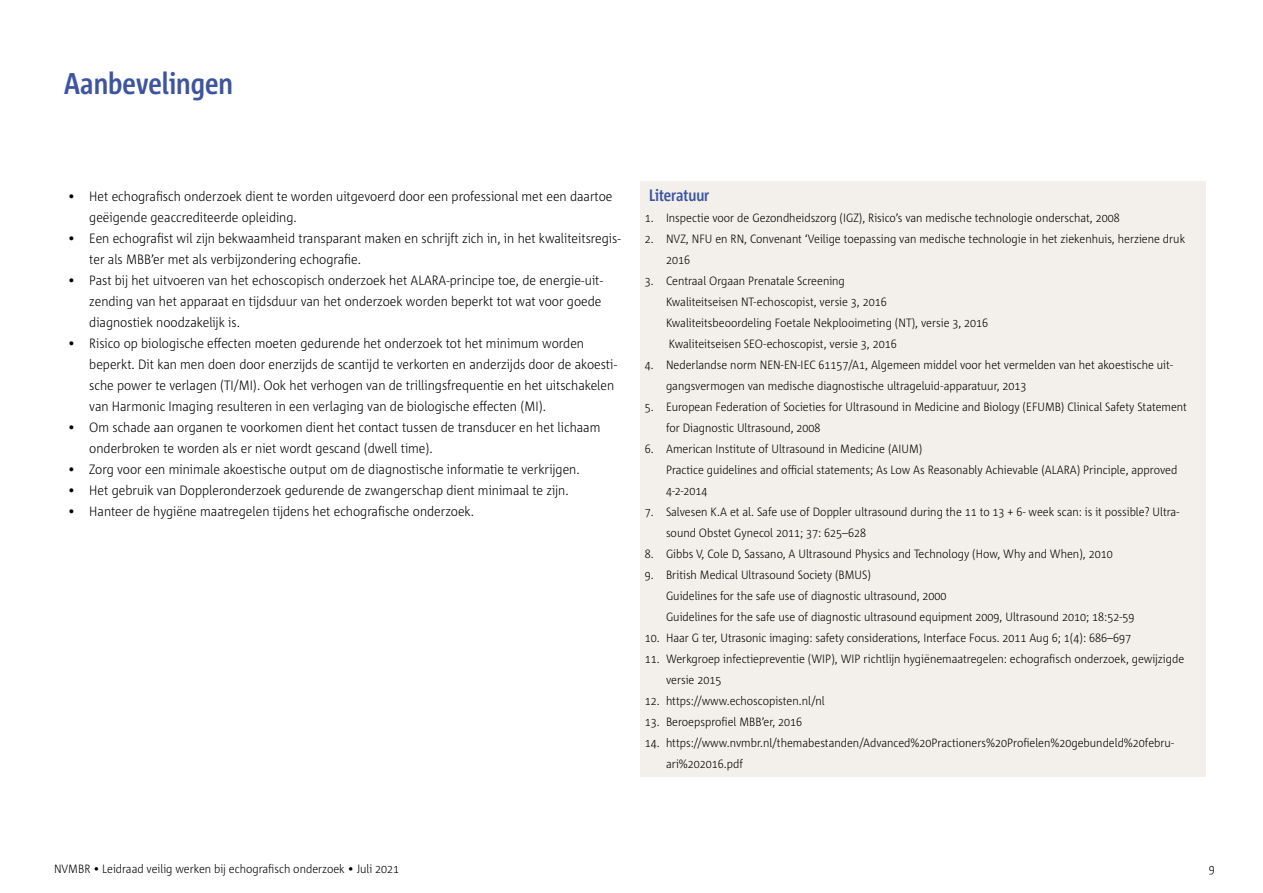
<style>
.page{position:relative;width:1263px;height:893px;background:#fff}
.page>*{position:absolute;margin:0;border:0;box-sizing:border-box;transform-origin:0 0}
.t1{font:700 30px "Corpid C1 s Cd";color:#3d54a1}
.t2{font:700 16.5px "Corpid C1 s Cd";color:#3d54a1}
.t3{font:300 13.5px/21px "Corpid C1 s S Cd";color:#000}
.t4{font:300 12px/21px "Corpid C1 s S Cd";color:#000}
</style>
<div class="page">
<div style="left:640px;top:182px;width:565px;height:29px;background:#f3f0eb"></div>
<div style="left:640px;top:206px;width:565px;height:25px;background:#f3f0eb"></div>
<div style="left:640px;top:227px;width:565px;height:46px;background:#f3f0eb"></div>
<div style="left:640px;top:269px;width:565px;height:88px;background:#f3f0eb"></div>
<div style="left:640px;top:353px;width:565px;height:46px;background:#f3f0eb"></div>
<div style="left:640px;top:395px;width:565px;height:46px;background:#f3f0eb"></div>
<div style="left:640px;top:437px;width:565px;height:67px;background:#f3f0eb"></div>
<div style="left:640px;top:500px;width:565px;height:46px;background:#f3f0eb"></div>
<div style="left:640px;top:542px;width:565px;height:25px;background:#f3f0eb"></div>
<div style="left:640px;top:563px;width:565px;height:67px;background:#f3f0eb"></div>
<div style="left:640px;top:626px;width:565px;height:25px;background:#f3f0eb"></div>
<div style="left:640px;top:647px;width:565px;height:46px;background:#f3f0eb"></div>
<div style="left:640px;top:689px;width:565px;height:25px;background:#f3f0eb"></div>
<div style="left:640px;top:710px;width:565px;height:25px;background:#f3f0eb"></div>
<div style="left:640px;top:731px;width:565px;height:46px;background:#f3f0eb"></div>
<h1 class="t1" style="left:64px;top:65px;width:171px">Aanbevelingen</h1>
<p class="t3" style="left:89px;top:185px;width:525px;text-indent:-21px">• Het echografisch onderzoek dient te worden uitgevoerd door een professional met een daartoe geëigende geaccrediteerde opleiding.</p>
<p class="t3" style="left:89px;top:227px;width:533px;text-indent:-21px">• Een echografist wil zijn bekwaamheid transparant maken en schrijft zich in, in het kwaliteitsregis&shy;ter als MBB’er met als verbijzondering echografie.</p>
<p class="t3" style="left:89px;top:269px;width:515px;text-indent:-21px">• Past bij het uitvoeren van het echoscopisch onderzoek het ALARA-principe toe, de energie-uit&shy;zending van het apparaat en tijdsduur van het onderzoek worden beperkt tot wat voor goede diagnostiek noodzakelijk is.</p>
<p class="t3" style="left:89px;top:332px;width:529px;text-indent:-21px">• Risico op biologische effecten moeten gedurende het onderzoek tot het minimum worden beperkt. Dit kan men doen door enerzijds de scantijd te verkorten en anderzijds door de akoesti&shy;sche power te verlagen (TI/MI). Ook het verhogen van de trillingsfrequentie en het uitschakelen van Harmonic Imaging resulteren in een verlaging van de biologische effecten (MI).</p>
<p class="t3" style="left:89px;top:416px;width:513px;text-indent:-21px">• Om schade aan organen te voorkomen dient het contact tussen de transducer en het lichaam onderbroken te worden als er niet wordt gescand (dwell time).</p>
<p class="t3" style="left:68px;top:458px;width:513px">• Zorg voor een minimale akoestische output om de diagnostische informatie te verkrijgen.</p>
<p class="t3" style="left:68px;top:479px;width:502px">• Het gebruik van Doppleronderzoek gedurende de zwangerschap dient minimaal te zijn.</p>
<p class="t3" style="left:68px;top:500px;width:408px">• Hanteer de hygiëne maatregelen tijdens het echografische onderzoek.</p>
<h2 class="t2" style="left:649px;top:185px;width:62px">Literatuur</h2>
<p class="t4" style="left:645px;top:207px;width:477px">1. Inspectie voor de Gezondheidszorg (IGZ), Risico’s van medische technologie onderschat, 2008</p>
<p class="t4" style="left:666px;top:228px;width:521px;text-indent:-21px">2. NVZ, NFU en RN, Convenant ‘Veilige toepassing van medische technologie in het ziekenhuis, herziene druk<br>2016</p>
<p class="t4" style="left:666px;top:270px;width:324px;text-indent:-21px">3. Centraal Orgaan Prenatale Screening<br>Kwaliteitseisen NT-echoscopist, versie 3, 2016<br>Kwaliteitsbeoordeling Foetale Nekplooimeting (NT), versie 3, 2016<br>Kwaliteitseisen SEO-echoscopist, versie 3, 2016</p>
<p class="t4" style="left:666px;top:354px;width:508px;text-indent:-21px">4. Nederlandse norm NEN-EN-IEC 61157/A1, Algemeen middel voor het vermelden van het akoestische uit&shy;gangsvermogen van medische diagnostische ultrageluid-apparatuur, 2013</p>
<p class="t4" style="left:666px;top:396px;width:522px;text-indent:-21px">5. European Federation of Societies for Ultrasound in Medicine and Biology (EFUMB) Clinical Safety Statement for Diagnostic Ultrasound, 2008</p>
<p class="t4" style="left:666px;top:438px;width:513px;text-indent:-21px">6. American Institute of Ultrasound in Medicine (AIUM)<br>Practice guidelines and official statements; As Low As Reasonably Achievable (ALARA) Principle, approved<br>4-2-2014</p>
<p class="t4" style="left:666px;top:501px;width:515px;text-indent:-21px">7. Salvesen K.A et al. Safe use of Doppler ultrasound during the 11 to 13 + 6- week scan: is it possible? Ultra&shy;sound Obstet Gynecol 2011; 37: 625–628</p>
<p class="t4" style="left:645px;top:543px;width:469px">8. Gibbs V, Cole D, Sassano, A Ultrasound Physics and Technology (How, Why and When), 2010</p>
<p class="t4" style="left:666px;top:564px;width:470px;text-indent:-21px">9. British Medical Ultrasound Society (BMUS)<br>Guidelines for the safe use of diagnostic ultrasound, 2000<br>Guidelines for the safe use of diagnostic ultrasound equipment 2009, Ultrasound 2010; 18:52-59</p>
<p class="t4" style="left:645px;top:627px;width:488px">10. Haar G ter, Utrasonic imaging: safety considerations, Interface Focus. 2011 Aug 6; 1(4): 686–697</p>
<p class="t4" style="left:666px;top:648px;width:520px;text-indent:-21px">11. Werkgroep infectiepreventie (WIP), WIP richtlijn hygiënemaatregelen: echografisch onderzoek, gewijzigde versie 2015</p>
<p class="t4" style="left:645px;top:690px;width:182px">12. https://www.echoscopisten.nl/nl</p>
<p class="t4" style="left:645px;top:711px;width:159px">13. Beroepsprofiel MBB’er, 2016</p>
<p class="t4" style="left:666px;top:732px;width:509px;text-indent:-21px">14. https://www.nvmbr.nl/themabestanden/Advanced%20Practioners%20Profielen%20gebundeld%20febru&shy;ari%202016.pdf</p>
<p class="t4" style="left:54px;top:858px;width:347px">NVMBR • Leidraad veilig werken bij echografisch onderzoek • Juli 2021</p>
<p class="t4" style="left:1209px;top:858px;width:7px">9</p>
</div>
